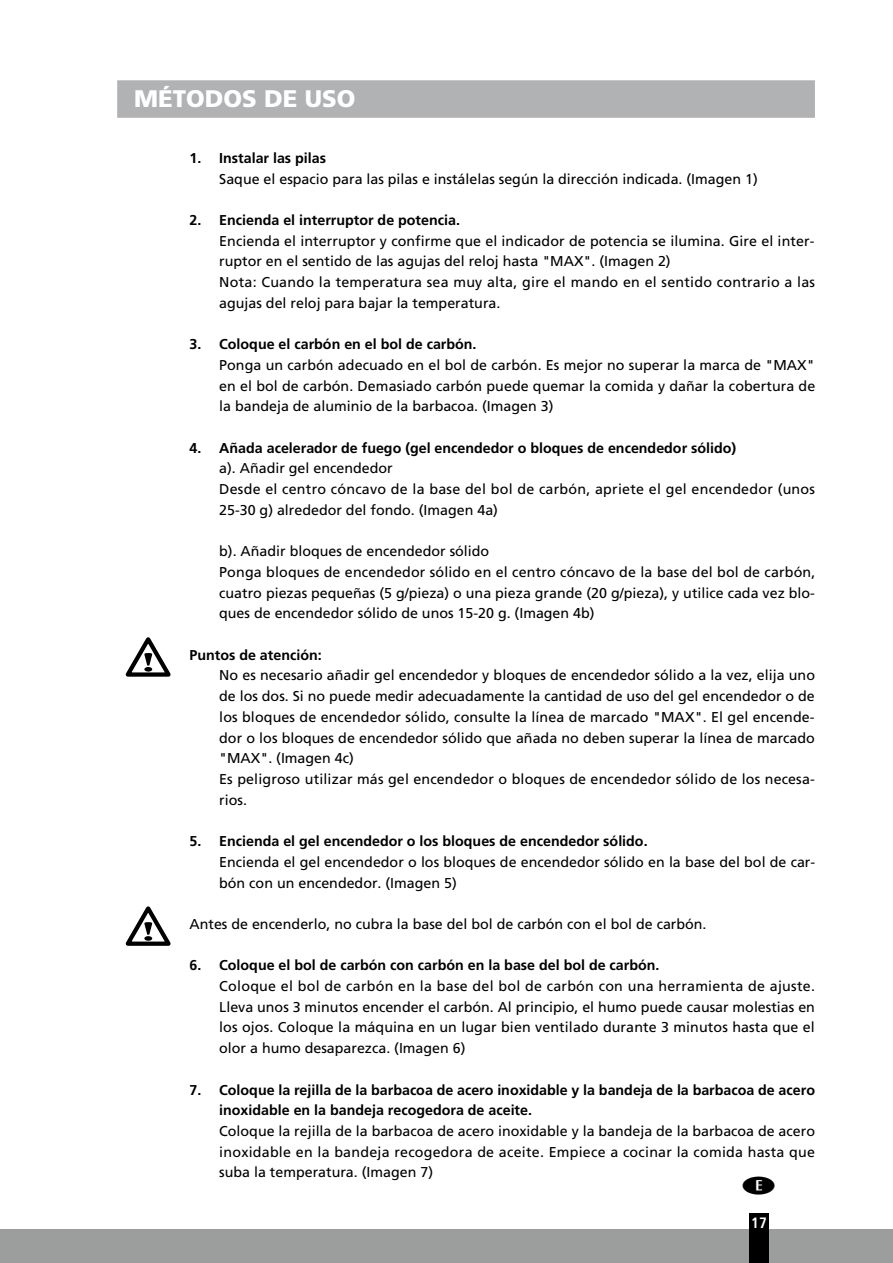
<style>
.page{position:relative;width:893px;height:1263px;background:#fff}
.page>*{position:absolute;margin:0;border:0;box-sizing:border-box;transform-origin:0 0}
.t1{font:900 24px "Frutiger LT Std";color:#fff}
.t2{font:700 condensed 15px "Frutiger LT Std";color:#fff}
.t3{font:14.25px/20.7px "Frutiger LT Std";color:#000}
.t4{font:700 14.25px/20.7px "Frutiger LT Std";color:#000}
</style>
<div class="page">
<div style="left:0;top:1229px;width:893px;height:34px;background:#9c9d9d"></div>
<div style="left:749px;top:1213px;width:20px;height:50px;background:#000"></div>
<div style="left:117px;top:80px;width:698px;height:38px;background:#b1b2b3"></div>
<svg style="left:125px;top:637px;width:46px;height:40px"></svg>
<svg style="left:125px;top:906px;width:46px;height:40px"></svg>
<h1 class="t1" style="left:134px;top:84px;width:223px">MÉTODOS DE USO</h1>
<p class="t4" style="left:189px;top:148px;width:138px">1. Instalar las pilas</p>
<p class="t3" style="left:219px;top:168px;width:540px">Saque el espacio para las pilas e instálelas según la dirección indicada. (Imagen 1)</p>
<p class="t4" style="left:189px;top:210px;width:272px">2. Encienda el interruptor de potencia.</p>
<p class="t3" style="left:219px;top:230px;width:597px">Encienda el interruptor y confirme que el indicador de potencia se ilumina. Gire el inter&shy;ruptor en el sentido de las agujas del reloj hasta "MAX". (Imagen 2)<br>Nota: Cuando la temperatura sea muy alta, gire el mando en el sentido contrario a las agujas del reloj para bajar la temperatura.</p>
<p class="t4" style="left:189px;top:334px;width:289px">3. Coloque el carbón en el bol de carbón.</p>
<p class="t3" style="left:219px;top:355px;width:598px;text-align:justify">Ponga un carbón adecuado en el bol de carbón. Es mejor no superar la marca de "MAX" en el bol de carbón. Demasiado carbón puede quemar la comida y dañar la cobertura de la bandeja de aluminio de la barbacoa. (Imagen 3)</p>
<p class="t4" style="left:189px;top:438px;width:548px">4. Añada acelerador de fuego (gel encendedor o bloques de encendedor sólido)</p>
<p class="t3" style="left:219px;top:458px;width:597px">a). Añadir gel encendedor<br>Desde el centro cóncavo de la base del bol de carbón, apriete el gel encendedor (unos<br>25-30 g) alrededor del fondo. (Imagen 4a)</p>
<p class="t3" style="left:219px;top:541px;width:598px">b). Añadir bloques de encendedor sólido<br>Ponga bloques de encendedor sólido en el centro cóncavo de la base del bol de carbón, cuatro piezas pequeñas (5 g/pieza) o una pieza grande (20 g/pieza), y utilice cada vez blo&shy;ques de encendedor sólido de unos 15-20 g. (Imagen 4b)</p>
<p class="t4" style="left:189px;top:644px;width:134px">Puntos de atención:</p>
<p class="t3" style="left:219px;top:665px;width:597px">No es necesario añadir gel encendedor y bloques de encendedor sólido a la vez, elija uno de los dos. Si no puede medir adecuadamente la cantidad de uso del gel encendedor o de los bloques de encendedor sólido, consulte la línea de marcado "MAX". El gel encende&shy;dor o los bloques de encendedor sólido que añada no deben superar la línea de marcado "MAX". (Imagen 4c)<br>Es peligroso utilizar más gel encendedor o bloques de encendedor sólido de los necesa&shy;rios.</p>
<p class="t4" style="left:189px;top:831px;width:460px">5. Encienda el gel encendedor o los bloques de encendedor sólido.</p>
<p class="t3" style="left:219px;top:852px;width:597px">Encienda el gel encendedor o los bloques de encendedor sólido en la base del bol de car&shy;bón con un encendedor. (Imagen 5)</p>
<p class="t3" style="left:189px;top:914px;width:519px">Antes de encenderlo, no cubra la base del bol de carbón con el bol de carbón.</p>
<p class="t4" style="left:189px;top:955px;width:472px">6. Coloque el bol de carbón con carbón en la base del bol de carbón.</p>
<p class="t3" style="left:219px;top:976px;width:597px;text-align:justify">Coloque el bol de carbón en la base del bol de carbón con una herramienta de ajuste.<br>Lleva unos 3 minutos encender el carbón. Al principio, el humo puede causar molestias en los ojos. Coloque la máquina en un lugar bien ventilado durante 3 minutos hasta que el olor a humo desaparezca. (Imagen 6)</p>
<p class="t4" style="left:219px;top:1079px;width:597px;text-indent:-30px">7. Coloque la rejilla de la barbacoa de acero inoxidable y la bandeja de la barbacoa de acero inoxidable en la bandeja recogedora de aceite.</p>
<p class="t3" style="left:219px;top:1121px;width:597px;text-align:justify">Coloque la rejilla de la barbacoa de acero inoxidable y la bandeja de la barbacoa de acero inoxidable en la bandeja recogedora de aceite. Empiece a cocinar la comida hasta que suba la temperatura. (Imagen 7)</p>
<p class="t2" style="left:751px;top:1214px;width:17px">17</p>
</div>
